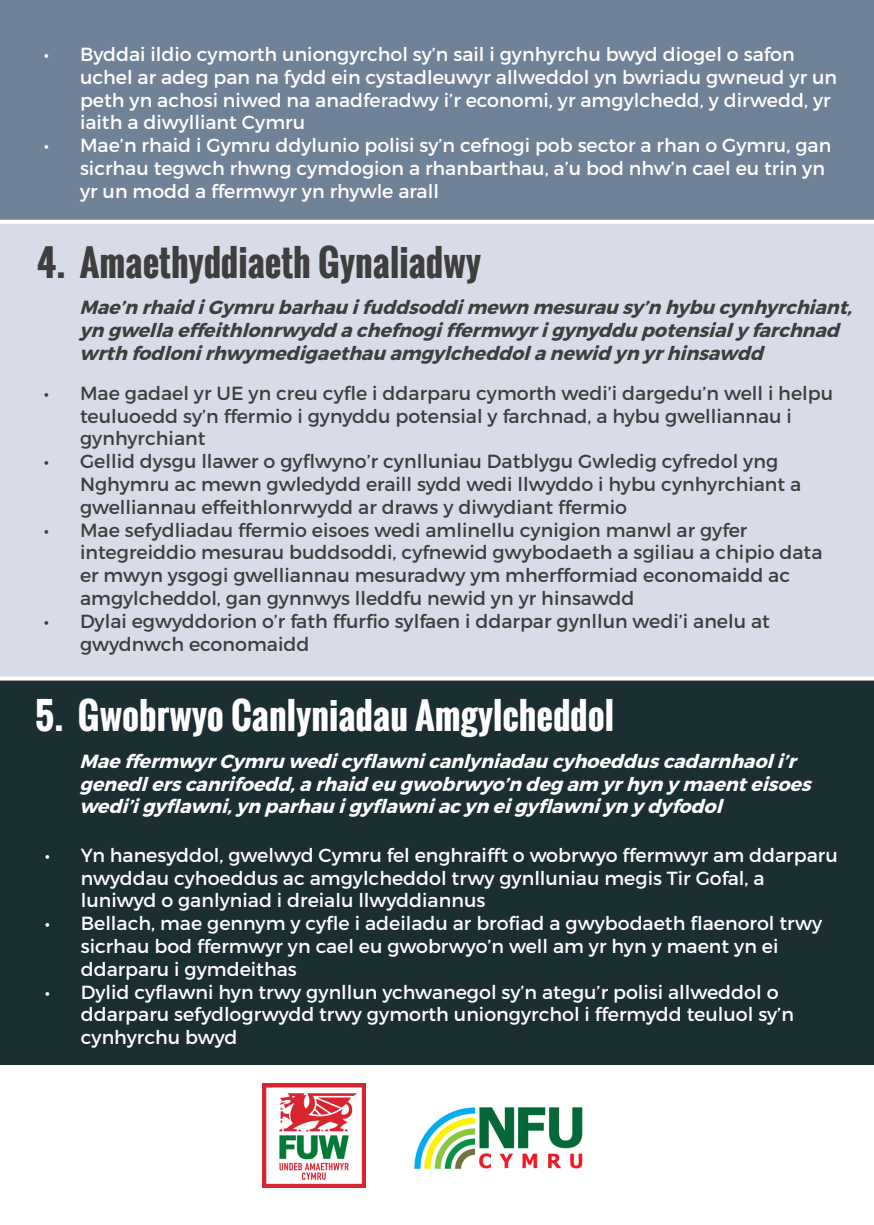
<style>
.page{position:relative;width:874px;height:1225px;background:#fff}
.page>*{position:absolute;margin:0;border:0;box-sizing:border-box;transform-origin:0 0}
.t1{font:700 36px "Oswald";color:#fff}
.t2{font:700 36px "Oswald";color:#3e3e3f}
.t3{font:19px/22.8px "Montserrat";color:#fff}
.t4{font:19px/22.8px "Montserrat";color:#3e3e3f}
.t5{font:italic 700 19px/22.8px "Montserrat";letter-spacing:-.005em;color:#3e3e3f}
.t6{font:italic 700 19px/22.8px "Montserrat";letter-spacing:-.01em;color:#fff}
</style>
<div class="page">
<div style="left:0;top:0;width:873px;height:219px;background:#708298"></div>
<div style="left:0;top:220px;width:873px;height:457px;background:#d8dce8"></div>
<div style="left:0;top:679px;width:873px;height:385px;background:#1b2e32"></div>
<svg style="left:0;top:676px;width:873px;height:4px"></svg>
<hr style="left:0;top:220px;width:873px;height:4px;background:#fff">
<img style="left:414px;top:1107px;width:169px;height:63px">
<img style="left:262px;top:1083px;width:103px;height:104px">
<p class="t3" style="left:80px;top:43px;width:758px;text-indent:-36px">• Byddai ildio cymorth uniongyrchol sy’n sail i gynhyrchu bwyd diogel o safon uchel ar adeg pan na fydd ein cystadleuwyr allweddol yn bwriadu gwneud yr un peth yn achosi niwed na anadferadwy i’r economi, yr amgylchedd, y dirwedd, yr iaith a diwylliant Cymru</p>
<p class="t3" style="left:80px;top:134px;width:752px;text-indent:-36px">• Mae’n rhaid i Gymru ddylunio polisi sy’n cefnogi pob sector a rhan o Gymru, gan sicrhau tegwch rhwng cymdogion a rhanbarthau, a’u bod nhw’n cael eu trin yn yr un modd a ffermwyr yn rhywle arall</p>
<p class="t2" style="left:37px;top:235px;width:445px">4. Amaethyddiaeth Gynaliadwy</p>
<p class="t5" style="left:79px;top:296px;width:779px">Mae’n rhaid iGymru barhau ifuddsoddimewn mesurau sy’n hybu cynhyrchiant, yn gwellaeffeithlonrwydd achefnogiffermwyrigynyddu potensialyfarchnad wrth fodlonirhwymedigaethau amgylcheddolanewid yn yrhinsawdd</p>
<p class="t4" style="left:80px;top:381px;width:754px;text-indent:-36px">• Mae gadael yr UE yn creu cyfle i ddarparu cymorth wedi’i dargedu’n well i helpu teuluoedd sy’n ffermio i gynyddu potensial y farchnad, a hybu gwelliannau i gynhyrchiant</p>
<p class="t4" style="left:80px;top:450px;width:722px;text-indent:-36px">• Gellid dysgu llawer o gyflwyno’r cynlluniau Datblygu Gwledig cyfredol yng<br>Nghymru ac mewn gwledydd eraill sydd wedi llwyddo i hybu cynhyrchiant a gwelliannau effeithlonrwydd ar draws y diwydiant ffermio</p>
<p class="t4" style="left:80px;top:518px;width:743px;text-indent:-36px">• Mae sefydliadau ffermio eisoes wedi amlinellu cynigion manwl ar gyfer integreiddio mesurau buddsoddi, cyfnewid gwybodaeth a sgiliau a chipio data er mwyn ysgogi gwelliannau mesuradwy ym mherfformiad economaidd ac amgylcheddol, gan gynnwys lleddfu newid yn yr hinsawdd</p>
<p class="t4" style="left:80px;top:609px;width:691px;text-indent:-36px">• Dylai egwyddorion o’r fath ffurfio sylfaen i ddarpar gynllun wedi’i anelu at gwydnwch economaidd</p>
<p class="t1" style="left:35px;top:689px;width:580px">5. Gwobrwyo Canlyniadau Amgylcheddol</p>
<p class="t6" style="left:79px;top:750px;width:738px">MaeffermwyrCymru wedicyflawnicanlyniadau cyhoedduscadarnhaoli’r genedlerscanrifoedd,arhaid eu gwobrwyo’n deg am yrhyn ymaenteisoes wedi’igyflawni,yn parhau igyflawniacyn eigyflawniyn ydyfodol</p>
<p class="t3" style="left:81px;top:843px;width:758px;text-indent:-36px">• Yn hanesyddol, gwelwyd Cymru fel enghraifft o wobrwyo ffermwyr am ddarparu nwyddau cyhoeddus ac amgylcheddol trwy gynlluniau megis Tir Gofal, a luniwyd o ganlyniad i dreialu llwyddiannus</p>
<p class="t3" style="left:81px;top:912px;width:742px;text-indent:-36px">• Bellach, mae gennym y cyfle i adeiladu ar brofiad a gwybodaeth flaenorol trwy sicrhau bod ffermwyr yn cael eu gwobrwyo’n well am yr hyn y maent yn ei ddarparu i gymdeithas</p>
<p class="t3" style="left:81px;top:980px;width:714px;text-indent:-36px">• Dylid cyflawni hyn trwy gynllun ychwanegol sy’n ategu’r polisi allweddol o ddarparu sefydlogrwydd trwy gymorth uniongyrchol i ffermydd teuluol sy’n cynhyrchu bwyd</p>
</div>
